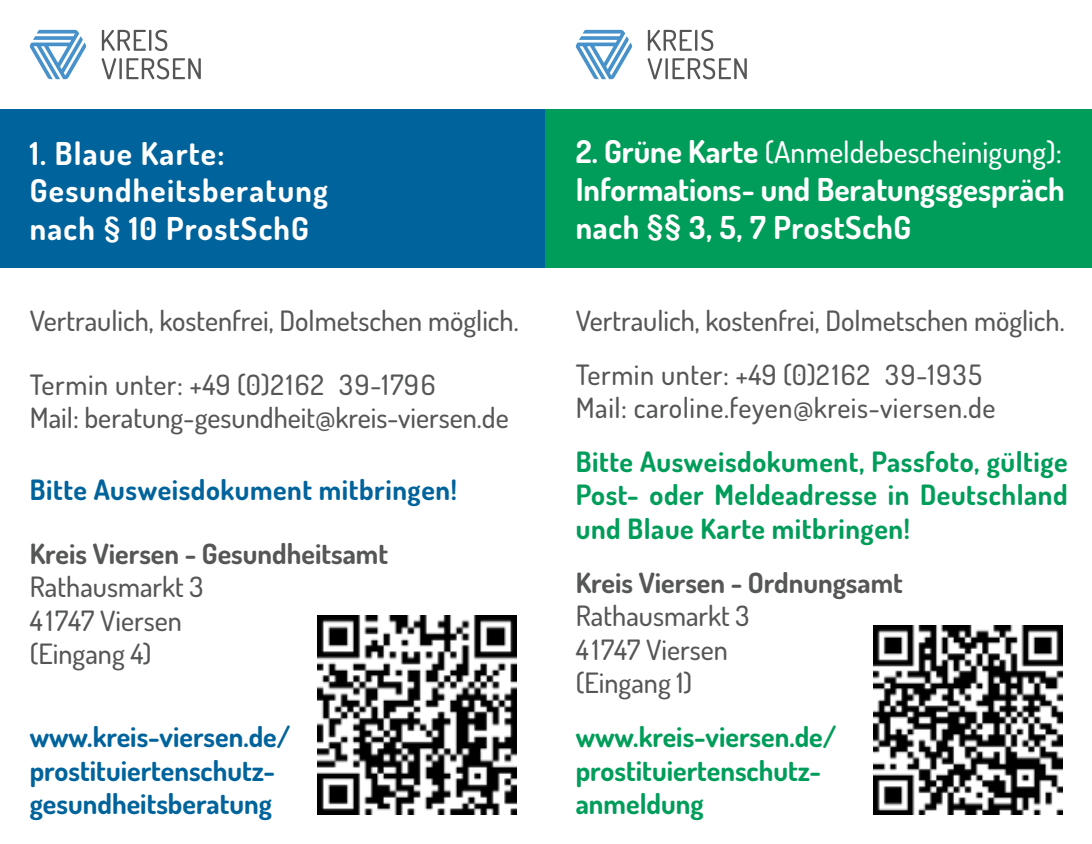
<style>
.page{position:relative;width:1092px;height:844px;background:#fff}
.page>*{position:absolute;margin:0;border:0;box-sizing:border-box;transform-origin:0 0}
.t1{font:700 31.5px/37.8px "Dosis";color:#fff}
.t2{font:700 31.5px/37.8px "Dosis";letter-spacing:.04em;color:#fff}
.t3{font:500 29.75px "Dosis";letter-spacing:.005em;color:#fff}
.t4{font:500 28px/33.6px "Dosis";color:#555756}
.t5{font:700 28px/33.6px "Dosis";letter-spacing:.005em;color:#009d5a;text-align:justify}
.t6{font:700 28px/33.6px "Dosis";color:#00639b}
.t7{font:700 28px "Dosis";color:#555756}
.t8{font:500 28px "Dosis";letter-spacing:.02em;color:#555756}
.t9{font:700 28px "Dosis";letter-spacing:.02em;color:#00639b}
.s1{font-family:"Arial Rounded MT Bold";font-weight:400;font-size:28px}
.s2{font-weight:700;font-size:31.5px}
</style>
<div class="page">
<div style="left:0;top:109px;width:546px;height:159px;background:#00639b"></div>
<svg style="left:30px;top:30px;width:56px;height:49px"></svg>
<svg style="left:102px;top:58px;width:99px;height:21px"></svg>
<svg style="left:102px;top:30px;width:65px;height:21px"></svg>
<img style="left:317px;top:615px;width:199px;height:199px">
<div style="left:546px;top:109px;width:545px;height:159px;background:#009d5a"></div>
<img style="left:873px;top:625px;width:189px;height:189px">
<svg style="left:575px;top:30px;width:57px;height:49px"></svg>
<svg style="left:647px;top:58px;width:99px;height:21px"></svg>
<svg style="left:647px;top:30px;width:66px;height:21px"></svg>
<p class="t2" style="left:30px;top:133px;width:300px">1. Blaue Karte:<br>Gesundheitsberatung nach <span class="s1">§</span> 10 ProstSchG</p>
<p class="t4" style="left:30px;top:303px;width:490px">Vertraulich, kostenfrei, Dolmetschen möglich.</p>
<p class="t4" style="left:30px;top:367px;width:480px">Termin unter: +49 (0)2162 39-1796<br>Mail: beratung-gesundheit@kreis-viersen.de</p>
<p class="t9" style="left:30px;top:471px;width:428px">Bitte Ausweisdokument mitbringen!</p>
<p class="t7" style="left:30px;top:535px;width:360px">Kreis Viersen - Gesundheitsamt</p>
<p class="t4" style="left:30px;top:569px;width:175px">Rathausmarkt 3<br>4 1747 Viersen (Eingang 4)</p>
<p class="t6" style="left:30px;top:719px;width:262px">www.kreis-viersen.de/ prostituiertenschutz&shy;gesundheitsberatung</p>
<p class="t3" style="left:575px;top:133px;width:487px"><span class="s2">2. Grüne Karte</span> (Anmeldebescheinigung):</p>
<p class="t1" style="left:575px;top:170px;width:490px">Informations- und Beratungsgespräch nach <span class="s1">§§</span> 3, 5, 7 ProstSchG</p>
<p class="t4" style="left:575px;top:293px;width:490px;line-height:53.6px">Vertraulich, kostenfrei, Dolmetschen möglich.<br>Termin unter: +49 (0)2162 39-1935</p>
<p class="t8" style="left:575px;top:389px;width:421px">Mail: caroline.feyen@kreis-viersen.de</p>
<p class="t5" style="left:575px;top:444px;width:493px">Bitte Ausweisdokument, Passfoto, gültige Post- oder Meldeadresse in Deutschland und Blaue Karte mitbringen!</p>
<p class="t7" style="left:575px;top:564px;width:329px">Kreis Viersen - Ordnungsamt</p>
<p class="t4" style="left:575px;top:598px;width:175px">Rathausmarkt 3<br>4 1747 Viersen (Eingang 1)</p>
<p class="t5" style="left:575px;top:719px;width:262px;text-align:left">www.kreis-viersen.de/ prostituiertenschutz&shy;anmeldung</p>
</div>
